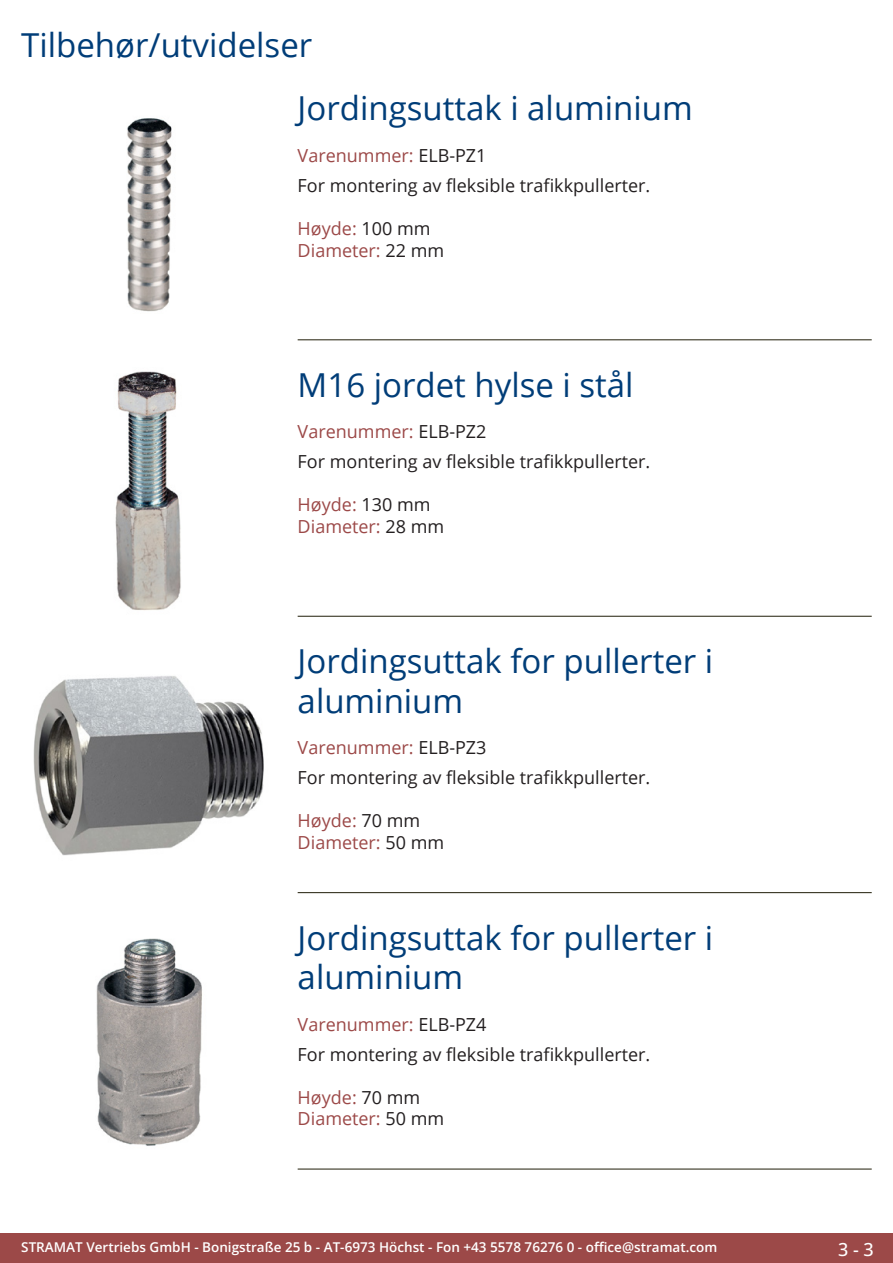
<style>
.page{position:relative;width:893px;height:1263px;background:#fff}
.page>*{position:absolute;margin:0;border:0;box-sizing:border-box;transform-origin:0 0}
.Produkttitel{font:33px/39.6px "Open Sans";color:#003d78}
.RastTitel{font:33px "Open Sans";color:#003d78}
.Beschreibung_Text{font:18px "Open Sans";color:#231f20}
.Beschreibung_Text-2{font:18px/21.6px "Open Sans";color:#9c4948}
.TechDaten_Überschrif{font:18px "Open Sans";color:#9c4948}
.t1{font:500 18px "Open Sans";color:#fff}
.t2{font:600 13.5px "Open Sans";color:#fff}
.s1{color:#231f20}
</style>
<div class="page">
<div style="left:0;top:1233px;width:893px;height:30px;background:#9c4948"></div>
<hr style="left:298px;top:340px;width:574px;height:1px;background:#201d08">
<hr style="left:298px;top:616px;width:574px;height:1px;background:#201d08">
<hr style="left:298px;top:892px;width:574px;height:1px;background:#201d08">
<hr style="left:298px;top:1169px;width:574px;height:1px;background:#201d08">
<img style="left:127px;top:118px;width:45px;height:194px">
<img style="left:115px;top:371px;width:66px;height:239px">
<img style="left:33px;top:676px;width:231px;height:180px">
<img style="left:96px;top:938px;width:106px;height:208px">
<p class="RastTitel" style="left:21px;top:22px;width:293px">Tilbehør/utvidelser</p>
<p class="Produkttitel" style="left:298px;top:88px;width:397px">Jordingsuttak i aluminium</p>
<p class="TechDaten_Überschrif" style="left:298px;top:143px;width:190px">Varenummer: <span class="s1">ELB-PZ1</span></p>
<p class="Beschreibung_Text" style="left:298px;top:173px;width:354px">For montering av fleksible trafikkpullerter.</p>
<p class="Beschreibung_Text-2" style="left:298px;top:217px;width:148px">Høyde: <span class="s1">100 mm<br></span>Diameter: <span class="s1">22 mm</span></p>
<p class="Produkttitel" style="left:298px;top:364px;width:337px">M16 jordet hylse i stål</p>
<p class="TechDaten_Überschrif" style="left:298px;top:420px;width:190px">Varenummer: <span class="s1">ELB-PZ2</span></p>
<p class="Beschreibung_Text" style="left:298px;top:449px;width:354px">For montering av fleksible trafikkpullerter.</p>
<p class="Beschreibung_Text-2" style="left:298px;top:494px;width:148px">Høyde: <span class="s1">130 mm<br></span>Diameter: <span class="s1">28 mm</span></p>
<p class="Produkttitel" style="left:298px;top:640px;width:417px">Jordingsuttak for pullerter i aluminium</p>
<p class="TechDaten_Überschrif" style="left:298px;top:735px;width:190px">Varenummer: <span class="s1">ELB-PZ3</span></p>
<p class="Beschreibung_Text" style="left:298px;top:765px;width:354px">For montering av fleksible trafikkpullerter.</p>
<p class="Beschreibung_Text-2" style="left:298px;top:810px;width:148px">Høyde: <span class="s1">70 mm<br></span>Diameter: <span class="s1">50 mm</span></p>
<p class="Produkttitel" style="left:298px;top:917px;width:417px">Jordingsuttak for pullerter i aluminium</p>
<p class="TechDaten_Überschrif" style="left:298px;top:1012px;width:190px">Varenummer: <span class="s1">ELB-PZ4</span></p>
<p class="Beschreibung_Text" style="left:298px;top:1042px;width:354px">For montering av fleksible trafikkpullerter.</p>
<p class="Beschreibung_Text-2" style="left:298px;top:1086px;width:148px">Høyde: <span class="s1">70 mm<br></span>Diameter: <span class="s1">50 mm</span></p>
<p class="t2" style="left:21px;top:1238px;width:698px">STRAMAT Vertriebs GmbH - Bonigstraße 25 b - AT-6973 Höchst - Fon +43 5578 76276 0 - office@stramat.com</p>
<p class="t1" style="left:838px;top:1237px;width:37px">3 - 3</p>
</div>
